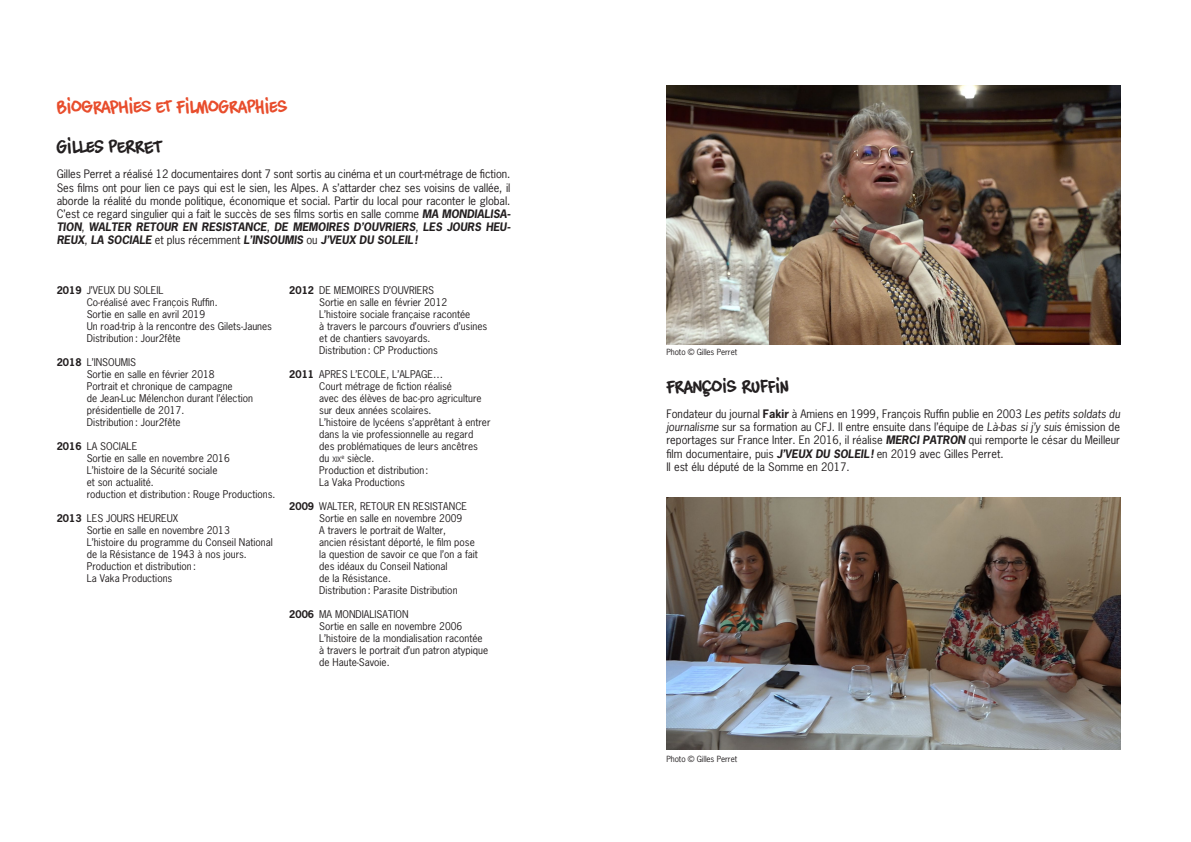
<style>
.page{position:relative;width:1191px;height:842px;background:#fff}
.page>*{position:absolute;margin:0;border:0;box-sizing:border-box;transform-origin:0 0}
.t1{font:700 16.5px "Soulcie Texte";color:#e84d2c}
.t2{font:700 16.5px "Soulcie Texte";letter-spacing:.015em;color:#231f20}
.t3{font:11px/13.2px "News Gothic NDC";color:#231f20;text-align:justify}
.t4{font:10px/12px "News Gothic NDC";color:#231f20}
.t5{font:8px "News Gothic NDC";letter-spacing:-.005em;color:#231f20}
.t6{font:7px "News Gothic NDC";color:#231f20}
.s1{font-weight:700;font-style:italic}
.s2{font-weight:700}
.s3{font-size:10px}
.s4{font-style:italic}
</style>
<div class="page">
<img style="left:666px;top:85px;width:454px;height:259px">
<img style="left:666px;top:497px;width:454px;height:252px">
<h1 class="t1" style="left:57px;top:95px;width:232px">BIOGRAPHIES ET FILMOGRAPHIES</h1>
<h1 class="t2" style="left:57px;top:134px;width:19px">GILLES</h1>
<h1 class="t2" style="left:108px;top:134px;width:19px">PERRET</h1>
<p class="t3" style="left:57px;top:168px;width:455px">Gilles Perret a réalisé 12 documentaires dont 7 sont sortis au cinéma et un court-métrage de fiction.<br>Ses films ont pour lien ce pays qui est le sien, les Alpes. A s’attarder chez ses voisins de vallée, il aborde la réalité du monde politique, économique et social. Partir du local pour raconter le global.<br>C’est ce regard singulier qui a fait le succès de ses films sortis en salle comme <span class="s1">MA MONDIALISA-TION</span>, <span class="s1">WALTER RETOUR EN RESISTANCE</span>, <span class="s1">DE MEMOIRES D’OUVRIERS</span>, <span class="s1">LES JOURS HEU-REUX</span>, <span class="s1">LA SOCIALE</span> et plus récemment <span class="s1">L’INSOUMIS</span> ou <span class="s1">J’VEUX DU SOLEIL!</span></p>
<p class="t4" style="left:87px;top:285px;width:187px;text-indent:-30px"><span class="s2">2019</span> J’VEUX DU SOLEIL<br>Co-réalisé avec François Ruffin.<br>Sortie en salle en avril 2019<br>Un road-trip à la rencontre des Gilets-Jaunes<br>Distribution : Jour2fête</p>
<p class="t4" style="left:87px;top:357px;width:168px;text-indent:-30px"><span class="s2">2018</span> L’INSOUMIS<br>Sortie en salle en février 2018<br>Portrait et chronique de campagne<br>de Jean-Luc Mélenchon durant l’élection présidentielle de 2017.<br>Distribution : Jour2fête</p>
<p class="t4" style="left:87px;top:441px;width:190px;text-indent:-30px"><span class="s2">2016</span> LA SOCIALE<br>Sortie en salle en novembre 2016<br>L’histoire de la Sécurité sociale<br>et son actualité.<br>roduction et distribution : Rouge Productions.</p>
<p class="t4" style="left:87px;top:513px;width:187px;text-indent:-30px"><span class="s2">2013</span> LES JOURS HEUREUX<br>Sortie en salle en novembre 2013<br>L’histoire du programme du Conseil National de la Résistance de 1943 à nos jours.<br>Production et distribution :<br>La Vaka Productions</p>
<p class="t4" style="left:319px;top:285px;width:169px;text-indent:-30px"><span class="s2">2012</span> DE MEMOIRES D’OUVRIERS<br>Sortie en salle en février 2012<br>L’histoire sociale française racontée<br>à travers le parcours d’ouvriers d’usines et de chantiers savoyards.<br>Distribution : CP Productions</p>
<p class="t4" style="left:319px;top:369px;width:173px;text-indent:-30px"><span class="s2">2011</span> APRES L’ECOLE, L’ALPAGE…<br>Court métrage de fiction réalisé<br>avec des élèves de bac-pro agriculture sur deux années scolaires.<br>L’histoire de lycéens s’apprêtant à entrer dans la vie professionnelle au regard des problématiques de leurs ancêtres</p>
<p class="t6" style="left:319px;top:455px;width:24px"><span class="s3">du</span> xix</p>
<p class="t4" style="left:319px;top:453px;width:111px;text-indent:22px"><sup>e</sup> siècle.<br>Production et distribution :<br>La Vaka Productions</p>
<p class="t4" style="left:319px;top:501px;width:160px;text-indent:-30px"><span class="s2">2009</span> WALTER, RETOUR EN RESISTANCE<br>Sortie en salle en novembre 2009<br>A travers le portrait de Walter,<br>ancien résistant déporté, le film pose la question de savoir ce que l’on a fait des idéaux du Conseil National<br>de la Résistance.<br>Distribution : Parasite Distribution</p>
<p class="t4" style="left:319px;top:609px;width:170px;text-indent:-30px"><span class="s2">2006</span> MA MONDIALISATION<br>Sortie en salle en novembre 2006<br>L’histoire de la mondialisation racontée à travers le portrait d’un patron atypique de Haute-Savoie.</p>
<p class="t5" style="left:666px;top:347px;width:72px">Photo © Gilles Perret</p>
<h1 class="t2" style="left:666px;top:374px;width:19px">FRANÇOIS</h1>
<h1 class="t2" style="left:741px;top:374px;width:19px">RUFFIN</h1>
<p class="t3" style="left:666px;top:407px;width:455px;text-align:left">Fondateur du journal <span class="s2">Fakir</span> à Amiens en 1999, François Ruffin publie en 2003 <span class="s4">Les petits soldats du journalisme</span> sur sa formation au CFJ. Il entre ensuite dans l’équipe de <span class="s4">Là-bas si j’y suis</span> émission de reportages sur France Inter. En 2016, il réalise <span class="s1">MERCI PATRON</span> qui remporte le césar du Meilleur film documentaire, puis <span class="s1">J’VEUX DU SOLEIL!</span> en 2019 avec Gilles Perret.<br>Il est élu député de la Somme en 2017.</p>
<p class="t5" style="left:666px;top:754px;width:72px">Photo © Gilles Perret</p>
</div>
